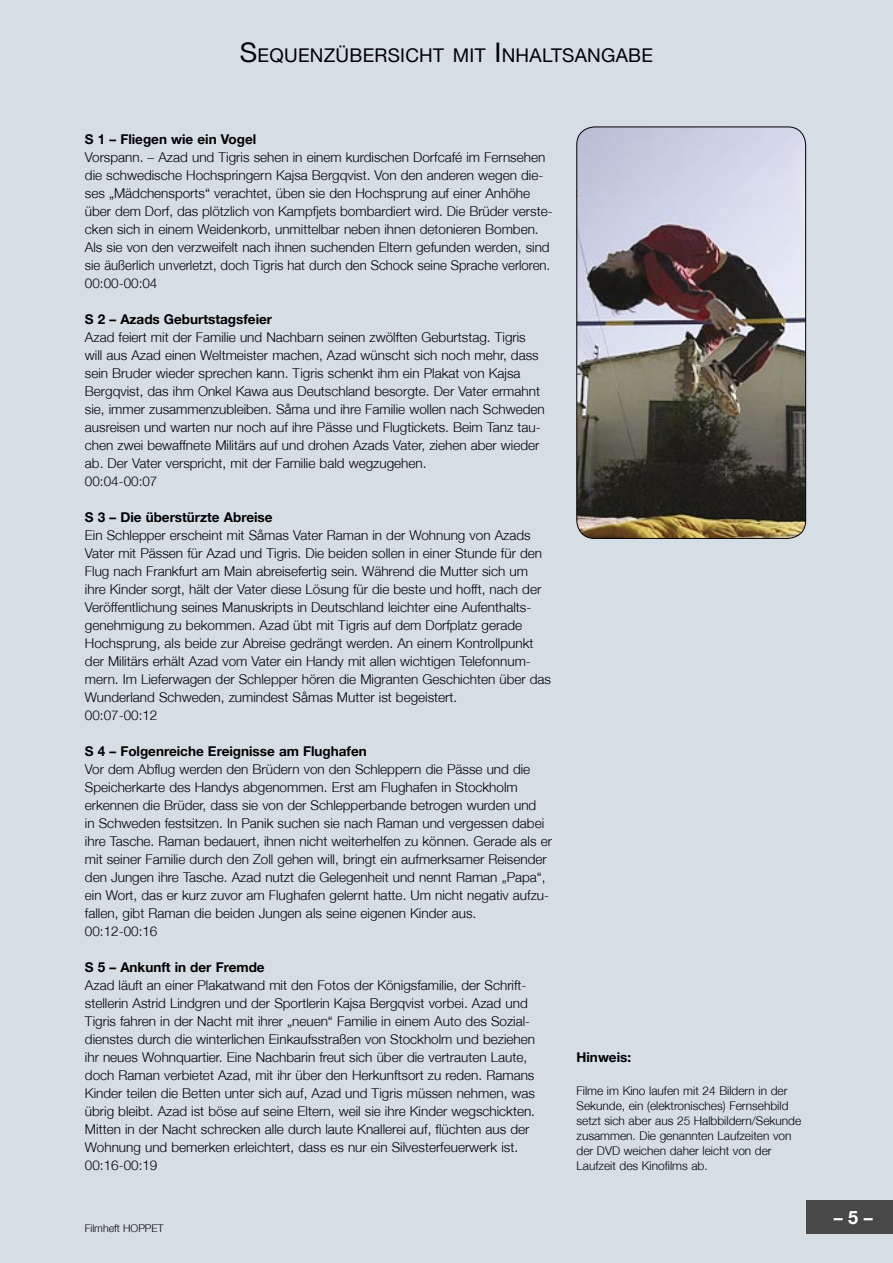
<style>
.page{position:relative;width:893px;height:1263px;background:#d5dde5}
.page>*{position:absolute;margin:0;border:0;box-sizing:border-box;transform-origin:0 0}
.Headline_1{font:18.9px "Helvetica Neue LT";letter-spacing:.015em;color:#000}
.t1{font:700 18px "Helvetica Neue";color:#fff}
.Fließtext{font:300 13.5px/18px "Helvetica Neue";color:#000}
.Headline_2{font:700 13.5px "Helvetica Neue";color:#000}
.Glossar_Headline{font:700 13.5px "Helvetica Neue";color:#000}
.Glossar_Fließtext{font:300 12px/15px "Helvetica Neue";color:#000}
.t2{font:300 10.65px "Helvetica Neue";color:#000}
.s1{font-size:27px}
</style>
<div class="page">
<div style="left:806px;top:1200px;width:87px;height:34px;background:#484848"></div>
<img style="left:576px;top:126px;width:230px;height:412px">
<p class="Headline_1" style="left:240px;top:44px;width:415px"><span class="s1">S</span>EQUENZÜBERSICHT MIT <span class="s1">I</span>NHALTSANGABE</p>
<p class="Headline_2" style="left:85px;top:131px;width:173px">S 1 – Fliegen wie ein Vogel</p>
<p class="Fließtext" style="left:85px;top:148px;width:469px">Vorspann. – Azad und Tigris sehen in einem kurdischen Dorfcafé im Fernsehen die schwedische Hochspringern Kajsa Bergqvist. Von den anderen wegen die&shy;ses „Mädchensports“ verachtet, üben sie den Hochsprung auf einer Anhöhe über dem Dorf, das plötzlich von Kampfjets bombardiert wird. Die Brüder verste&shy;cken sich in einem Weidenkorb, unmittelbar neben ihnen detonieren Bomben.<br>Als sie von den verzweifelt nach ihnen suchenden Eltern gefunden werden, sind sie äußerlich unverletzt, doch Tigris hat durch den Schock seine Sprache verloren.</p>
<p class="Fließtext" style="left:85px;top:274px;width:74px">00:00-00:04</p>
<p class="Headline_2" style="left:85px;top:311px;width:189px">S 2 – Azads Geburtstagsfeier</p>
<p class="Fließtext" style="left:85px;top:328px;width:461px">Azad feiert mit der Familie und Nachbarn seinen zwölften Geburtstag. Tigris will aus Azad einen Weltmeister machen, Azad wünscht sich noch mehr, dass sein Bruder wieder sprechen kann. Tigris schenkt ihm ein Plakat von Kajsa Bergqvist, das ihm Onkel Kawa aus Deutschland besorgte. Der Vater ermahnt sie, immer zusammenzubleiben. Såma und ihre Familie wollen nach Schweden ausreisen und warten nur noch auf ihre Pässe und Flugtickets. Beim Tanz tau&shy;chen zwei bewaffnete Militärs auf und drohen Azads Vater, ziehen aber wieder ab. Der Vater verspricht, mit der Familie bald wegzugehen.</p>
<p class="Fließtext" style="left:85px;top:472px;width:74px">00:04-00:07</p>
<p class="Headline_2" style="left:85px;top:509px;width:189px">S 3 – Die überstürzte Abreise</p>
<p class="Fließtext" style="left:85px;top:526px;width:468px">Ein Schlepper erscheint mit Såmas Vater Raman in der Wohnung von Azads Vater mit Pässen für Azad und Tigris. Die beiden sollen in einer Stunde für den Flug nach Frankfurt am Main abreisefertig sein. Während die Mutter sich um ihre Kinder sorgt, hält der Vater diese Lösung für die beste und hofft, nach der Veröffentlichung seines Manuskripts in Deutschland leichter eine Aufenthalts&shy;genehmigung zu bekommen. Azad übt mit Tigris auf dem Dorfplatz gerade Hochsprung, als beide zur Abreise gedrängt werden. An einem Kontrollpunkt der Militärs erhält Azad vom Vater ein Handy mit allen wichtigen Telefonnum&shy;mern. Im Lieferwagen der Schlepper hören die Migranten Geschichten über das Wunderland Schweden, zumindest Såmas Mutter ist begeistert.</p>
<p class="Fließtext" style="left:85px;top:706px;width:74px">00:07-00:12</p>
<p class="Headline_2" style="left:85px;top:743px;width:283px">S 4 – Folgenreiche Ereignisse am Flughafen</p>
<p class="Fließtext" style="left:85px;top:760px;width:469px">Vor dem Abflug werden den Brüdern von den Schleppern die Pässe und die Speicherkarte des Handys abgenommen. Erst am Flughafen in Stockholm erkennen die Brüder, dass sie von der Schlepperbande betrogen wurden und<br>in Schweden festsitzen. In Panik suchen sie nach Raman und vergessen dabei ihre Tasche. Raman bedauert, ihnen nicht weiterhelfen zu können. Gerade als er mit seiner Familie durch den Zoll gehen will, bringt ein aufmerksamer Reisender den Jungen ihre Tasche. Azad nutzt die Gelegenheit und nennt Raman „Papa“, ein Wort, das er kurz zuvor am Flughafen gelernt hatte. Um nicht negativ aufzu&shy;fallen, gibt Raman die beiden Jungen als seine eigenen Kinder aus.</p>
<p class="Fließtext" style="left:85px;top:922px;width:74px">00:12-00:16</p>
<p class="Headline_2" style="left:85px;top:959px;width:181px">S 5 – Ankunft in der Fremde</p>
<p class="Fließtext" style="left:85px;top:976px;width:452px">Azad läuft an einer Plakatwand mit den Fotos der Königsfamilie, der Schrift&shy;stellerin Astrid Lindgren und der Sportlerin Kajsa Bergqvist vorbei. Azad und Tigris fahren in der Nacht mit ihrer „neuen“ Familie in einem Auto des Sozial&shy;dienstes durch die winterlichen Einkaufsstraßen von Stockholm und beziehen ihr neues Wohnquartier. Eine Nachbarin freut sich über die vertrauten Laute, doch Raman verbietet Azad, mit ihr über den Herkunftsort zu reden. Ramans Kinder teilen die Betten unter sich auf, Azad und Tigris müssen nehmen, was übrig bleibt. Azad ist böse auf seine Eltern, weil sie ihre Kinder wegschickten.<br>Mitten in der Nacht schrecken alle durch laute Knallerei auf, flüchten aus der Wohnung und bemerken erleichtert, dass es nur ein Silvesterfeuerwerk ist.</p>
<p class="Fließtext" style="left:85px;top:1156px;width:74px">00:16-00:19</p>
<p class="t2" style="left:85px;top:1221px;width:80px">Filmheft HOPPET</p>
<p class="Glossar_Headline" style="left:576px;top:1049px;width:56px">Hinweis:</p>
<p class="Glossar_Fließtext" style="left:576px;top:1083px;width:226px">Filme im Kino laufen mit 24 Bildern in der Sekunde, ein (elektronisches) Fernsehbild setzt sich aber aus 25 Halbbildern/Sekunde zusammen. Die genannten Laufzeiten von der DVD weichen daher leicht von der Laufzeit des Kinofilms ab.</p>
<h2 class="t1" style="left:834px;top:1206px;width:41px">– 5 –</h2>
</div>
